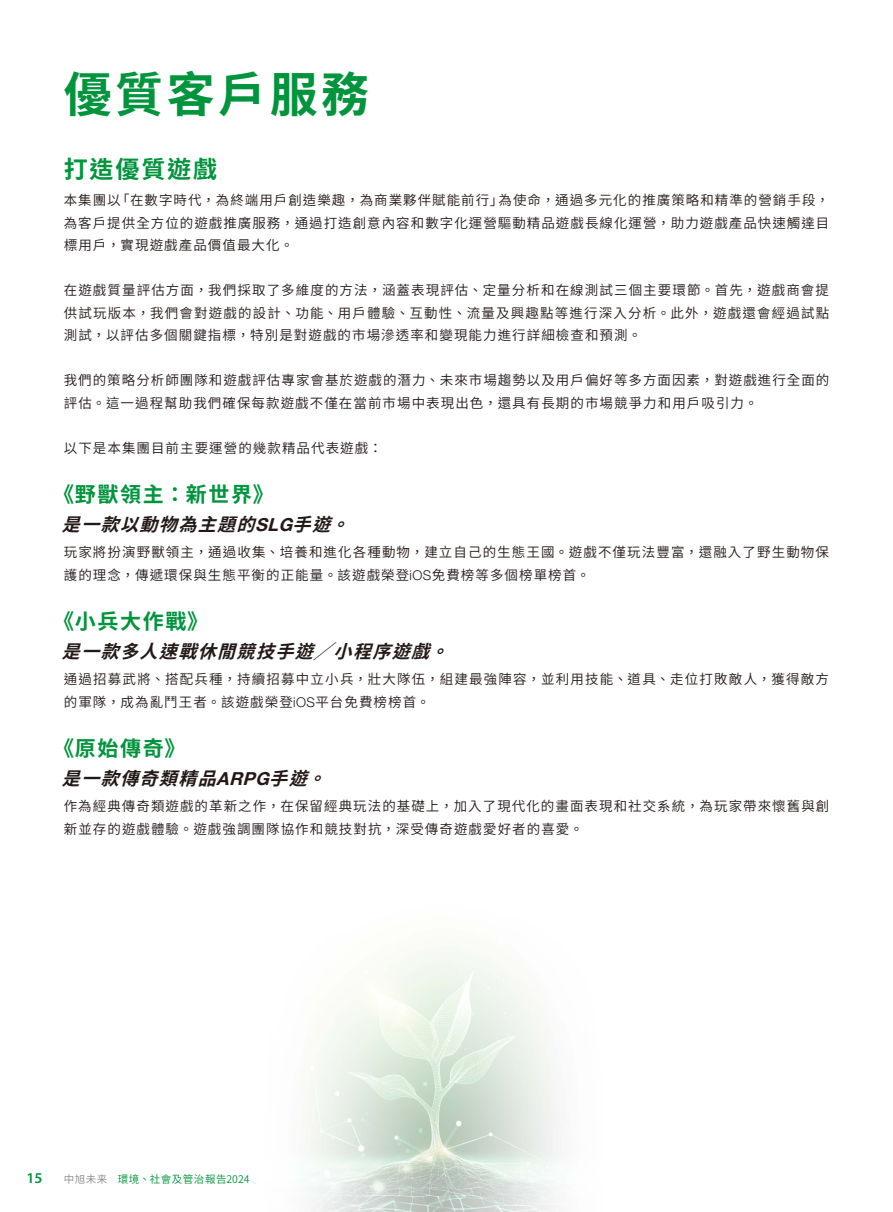
<style>
.page{position:relative;width:893px;height:1212px;background:#fff}
.page>*{position:absolute;margin:0;border:0;box-sizing:border-box;transform-origin:0 0}
.t1{font:700 48px "Source Han Sans HC";letter-spacing:.075em;color:#00943d}
.t2{font:700 24px "Source Han Sans HC";letter-spacing:.08em;color:#00943d}
.t3{font:700 21px "Source Han Sans HC";letter-spacing:.08em;color:#00943d}
.t4{font:italic 700 18px "Source Han Sans HC";color:#231916}
.t5{font:600 15px "Myriad Pro";color:#00943d}
.t6{font:13.5px/22.5px "Source Han Sans HC";letter-spacing:.08em;color:#231916}
.t7{font:10.5px "Source Han Sans HC";letter-spacing:.05em;color:#00943d}
.t8{font:10.5px "Source Han Sans HC";color:#898989}
.s1{font-family:"Helvetica Neue LT Std"}
.s2{font-family:"Helvetica Neue LT Std";font-weight:300}
</style>
<div class="page">
<img style="left:301px;top:945px;width:262px;height:267px">
<h1 class="t1" style="left:64px;top:68px;width:307px">優質客戶服務</h1>
<h2 class="t2" style="left:64px;top:156px;width:155px">打造優質遊戲</h2>
<p class="t6" style="left:498px;top:189px;width:332px">為使命，通過多元化的推廣策略和精準的營銷手段，</p>
<p class="t6" style="left:116px;top:189px;width:389px">「在數字時代，為終端用戶創造樂趣，為商業夥伴賦能前行」</p>
<p class="t6" style="left:64px;top:189px;width:767px">本集團以<br>為客戶提供全方位的遊戲推廣服務，通過打造創意內容和數字化運營驅動精品遊戲長線化運營，助力遊戲產品快速觸達目標用戶，實現遊戲產品價值最大化。</p>
<p class="t6" style="left:64px;top:279px;width:767px;text-align:justify">在遊戲質量評估方面，我們採取了多維度的方法，涵蓋表現評估、定量分析和在線測試三個主要環節。首先，遊戲商會提供試玩版本，我們會對遊戲的設計、功能、用戶體驗、互動性、流量及興趣點等進行深入分析。此外，遊戲還會經過試點測試，以評估多個關鍵指標，特別是對遊戲的市場滲透率和變現能力進行詳細檢查和預測。</p>
<p class="t6" style="left:64px;top:369px;width:767px">我們的策略分析師團隊和遊戲評估專家會基於遊戲的潛力、未來市場趨勢以及用戶偏好等多方面因素，對遊戲進行全面的評估。這一過程幫助我們確保每款遊戲不僅在當前市場中表現出色，還具有長期的市場競爭力和用戶吸引力。</p>
<p class="t6" style="left:64px;top:437px;width:320px">以下是本集團目前主要運營的幾款精品代表遊戲：</p>
<h3 class="t3" style="left:53px;top:483px;width:222px">《野獸領主：新世界《</h3>
<h3 class="t4" style="left:330px;top:514px;width:33px">。</h3>
<h3 class="t4" style="left:62px;top:514px;width:283px">是一款以動物為主題的<span class="s1">SLG</span>手遊</h3>
<p class="t6" style="left:64px;top:541px;width:767px">玩家將扮演野獸領主，通過收集、培養和進化各種動物，建立自己的生態王國。遊戲不僅玩法豐富，還融入了野生動物保護的理念，傳遞環保與生態平衡的正能量。該遊戲榮登<span class="s2">iOS</span>免費榜等多個榜單榜首。</p>
<h3 class="t3" style="left:53px;top:610px;width:156px">《小兵大作戰《</h3>
<h3 class="t4" style="left:430px;top:641px;width:33px">。</h3>
<h3 class="t4" style="left:314px;top:641px;width:33px">╱</h3>
<p class="t6" style="left:64px;top:668px;width:767px">通過招募武將、搭配兵種，持續招募中立小兵，壯大隊伍，組建最強陣容，並利用技能、道具、走位打敗敵人，獲得敵方的軍隊，成為亂鬥王者。該遊戲榮登<span class="s2">iOS</span>平台免費榜榜首。</p>
<h3 class="t3" style="left:53px;top:737px;width:134px">《原始傳奇《</h3>
<h3 class="t4" style="left:307px;top:768px;width:33px">。</h3>
<h3 class="t4" style="left:62px;top:641px;width:383px">是一款多人速戰休閒競技手遊小程序遊戲</h3>
<h3 class="t4" style="left:62px;top:768px;width:260px">是一款傳奇類精品<span class="s1">AR PG</span>手遊</h3>
<p class="t6" style="left:64px;top:795px;width:767px">作為經典傳奇類遊戲的革新之作，在保留經典玩法的基礎上，加入了現代化的畫面表現和社交系統，為玩家帶來懷舊與創新並存的遊戲體驗。遊戲強調團隊協作和競技對抗，深受傳奇遊戲愛好者的喜愛。</p>
<p class="t5" style="left:26px;top:1168px;width:18px">15</p>
<p class="t8" style="left:64px;top:1173px;width:45px">中旭未来</p>
<p class="t7" style="left:118px;top:1173px;width:133px">環境、社會及管治報告2024</p>
</div>
